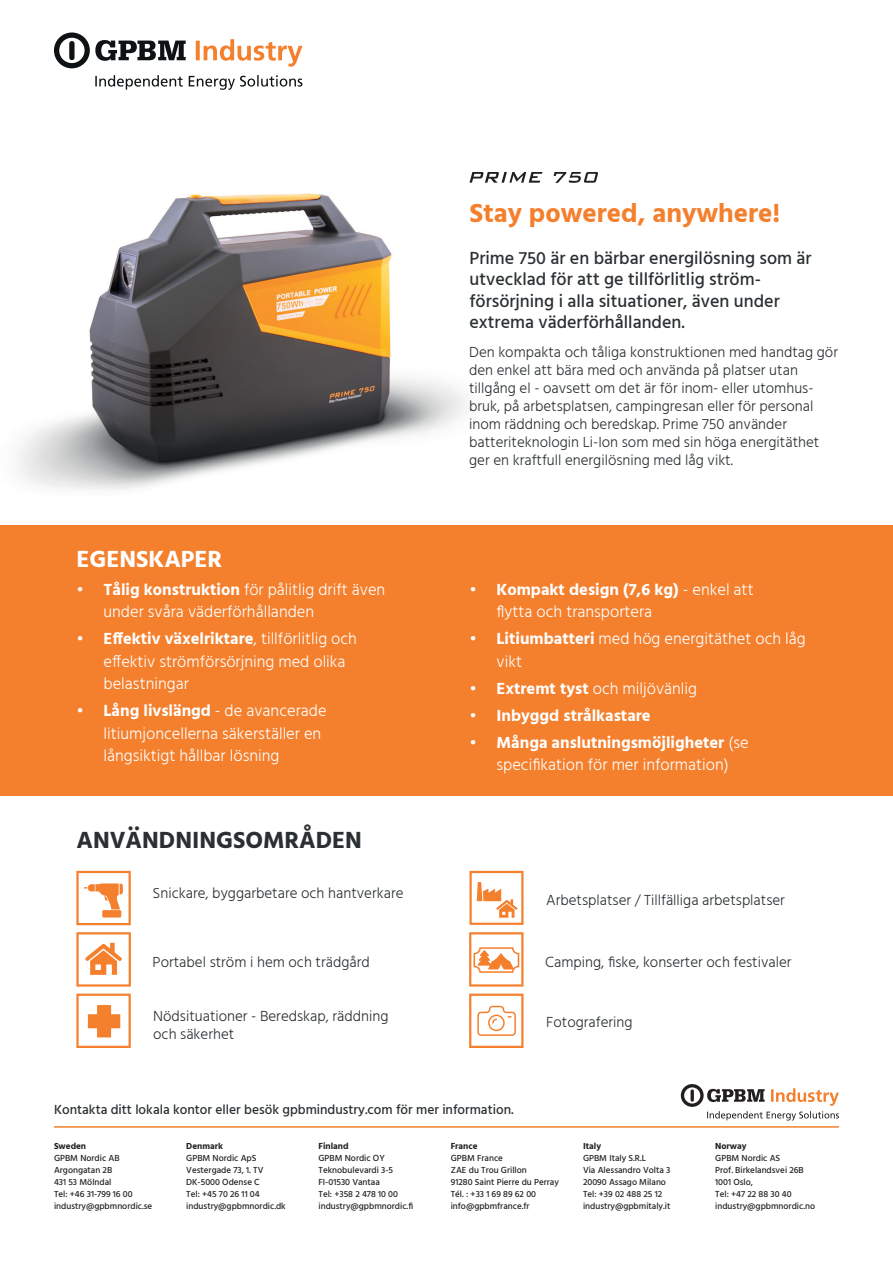
<style>
.page{position:relative;width:893px;height:1263px;background:#fff}
.page>*{position:absolute;margin:0;border:0;box-sizing:border-box;transform-origin:0 0}
.t1{font:700 27px "Hind";color:#f4802e}
.t2{font:700 24px "Hind";color:#2a2f32}
.t3{font:700 24px "Hind";color:#fff}
.t4{font:500 18px/21.6px "Hind";color:#2a2f32}
.t5{font:300 16.5px/22.5px "Hind";color:#fff}
.t6{font:700 16.5px "Hind";color:#fff}
.t7{font:300 15px/18px "Hind";color:#2a2f32}
.t8{font:500 13.5px "Hind";color:#2a2f32}
.t9{font:500 9px/12px "Hind";color:#231f20}
.t10{font:700 9px "Hind";color:#231f20}
.s1{font-weight:700}
.s2{font-weight:300}
</style>
<div class="page">
<div style="left:0;top:526px;width:893px;height:270px;background:#f4802e"></div>
<img style="left:17px;top:40px;width:452px;height:450px">
<svg style="left:469px;top:172px;width:73px;height:11px"></svg>
<svg style="left:554px;top:172px;width:44px;height:11px"></svg>
<svg style="left:76px;top:871px;width:55px;height:54px"></svg>
<svg style="left:76px;top:994px;width:55px;height:54px"></svg>
<svg style="left:469px;top:932px;width:54px;height:54px"></svg>
<svg style="left:469px;top:994px;width:54px;height:54px"></svg>
<svg style="left:54px;top:32px;width:132px;height:36px"></svg>
<svg style="left:196px;top:39px;width:107px;height:28px"></svg>
<svg style="left:95px;top:75px;width:207px;height:15px"></svg>
<svg style="left:469px;top:871px;width:54px;height:54px"></svg>
<svg style="left:76px;top:932px;width:55px;height:54px"></svg>
<hr style="left:54px;top:1126px;width:785px;height:2px;background:#f4802e">
<svg style="left:681px;top:1084px;width:158px;height:36px"></svg>
<h1 class="t1" style="left:469px;top:197px;width:312px">Stay powered, anywhere!</h1>
<p class="t4" style="left:469px;top:248px;width:344px">Prime 750 är en bärbar energilösning som är utvecklad för att ge tillförlitlig ström&shy;försörjning i alla situationer, även under extrema väderförhållanden.</p>
<h2 class="t3" style="left:76px;top:545px;width:147px">EGENSKAPER</h2>
<p class="t5" style="left:104px;top:579px;width:283px;text-indent:-27px">• <span class="s1">Tålig konstruktion</span> för pålitlig drift även under svåra väderförhållanden</p>
<p class="t5" style="left:104px;top:628px;width:255px;text-indent:-27px">• <span class="s1">Effektiv växelriktare</span>, tillförlitlig och effektiv strömförsörjning med olika belastningar</p>
<p class="t5" style="left:104px;top:700px;width:225px;text-indent:-27px">• <span class="s1">Lång livslängd</span> - de avancerade litiumjoncellerna säkerställer en långsiktigt hållbar lösning</p>
<h2 class="t2" style="left:77px;top:826px;width:287px">ANVÄNDNINGSOMRÅDEN</h2>
<p class="t7" style="left:153px;top:885px;width:252px">Snickare, byggarbetare och hantverkare</p>
<p class="t7" style="left:469px;top:344px;width:370px">Den kompakta och tåliga konstruktionen med handtag gör den enkel att bära med och använda på platser utan tillgång el - oavsett om det är för inom- eller utomhus&shy;bruk, på arbetsplatsen, campingresan eller för personal inom räddning och beredskap. Prime 750 använder batteriteknologin Li-Ion som med sin höga energitäthet ger en kraftfull energilösning med låg vikt.</p>
<p class="t5" style="left:496px;top:579px;width:259px;text-indent:-27px">• <span class="s1">Kompakt design (7,6 kg)</span> - enkel att flytta och transportera</p>
<p class="t5" style="left:496px;top:628px;width:311px;text-indent:-27px">• <span class="s1">Litiumbatteri</span> med hög energitäthet och låg vikt</p>
<p class="t5" style="left:469px;top:678px;width:229px">• <span class="s1">Extremt tyst</span> och miljövänlig</p>
<p class="t6" style="left:469px;top:705px;width:183px"><span class="s2">•</span> Inbyggd strålkastare</p>
<p class="t5" style="left:469px;top:732px;width:281px;text-align:center">• <span class="s1">Många anslutningsmöjligheter</span> (se specifikation för mer information)</p>
<p class="t7" style="left:546px;top:892px;width:240px">Arbetsplatser / Tillfälliga arbetsplatser</p>
<p class="t7" style="left:153px;top:954px;width:219px">Portabel ström i hem och trädgård</p>
<p class="t7" style="left:545px;top:953px;width:248px">Camping, fiske, konserter och festivaler</p>
<p class="t7" style="left:153px;top:1008px;width:237px">Nödsituationer - Beredskap, räddning och säkerhet</p>
<p class="t7" style="left:546px;top:1013px;width:88px">Fotografering</p>
<p class="t8" style="left:54px;top:1100px;width:461px">Kontakta ditt lokala kontor eller besök gpbmindustry.com för mer information.</p>
<p class="t10" style="left:54px;top:1141px;width:34px">Sweden</p>
<p class="t9" style="left:54px;top:1153px;width:100px">GPBM Nordic AB<br>Argongatan 2B<br>431 53 Mölndal<br>Tel: +46 31-799 16 00 industry@gpbmnordic.se</p>
<p class="t10" style="left:186px;top:1141px;width:38px">Denmark</p>
<p class="t9" style="left:186px;top:1153px;width:101px">GPBM Nordic ApS<br>Vestergade 73, 1. TV<br>DK-5000 Odense C<br>Tel: +45 70 26 11 04 industry@gpbmnordic.dk</p>
<p class="t10" style="left:318px;top:1141px;width:32px">Finland</p>
<p class="t9" style="left:318px;top:1153px;width:96px">GPBM Nordic OY<br>Teknobulevardi 3-5<br>FI-01530 Vantaa<br>Tel: +358 2 478 10 00 industry@gpbmnordic.fi</p>
<p class="t10" style="left:451px;top:1141px;width:28px">France</p>
<p class="t9" style="left:451px;top:1153px;width:110px">GPBM France<br>ZAE du Trou Grillon<br>91280 Saint Pierre du Perray<br>Tél. : +33 1 69 89 62 00 info@gpbmfrance.fr</p>
<p class="t10" style="left:583px;top:1141px;width:20px">Italy</p>
<p class="t9" style="left:583px;top:1153px;width:89px">GPBM Italy S.R.L<br>Via Alessandro Volta 3<br>20090 Assago Milano<br>Tel: +39 02 488 25 12 industry@gpbmitaly.it</p>
<p class="t10" style="left:715px;top:1141px;width:33px">Norway</p>
<p class="t9" style="left:715px;top:1153px;width:101px">GPBM Nordic AS<br>Prof. Birkelandsvei 26B<br>1001 Oslo,<br>Tel: +47 22 88 30 40 industry@gpbmnordic.no</p>
</div>
